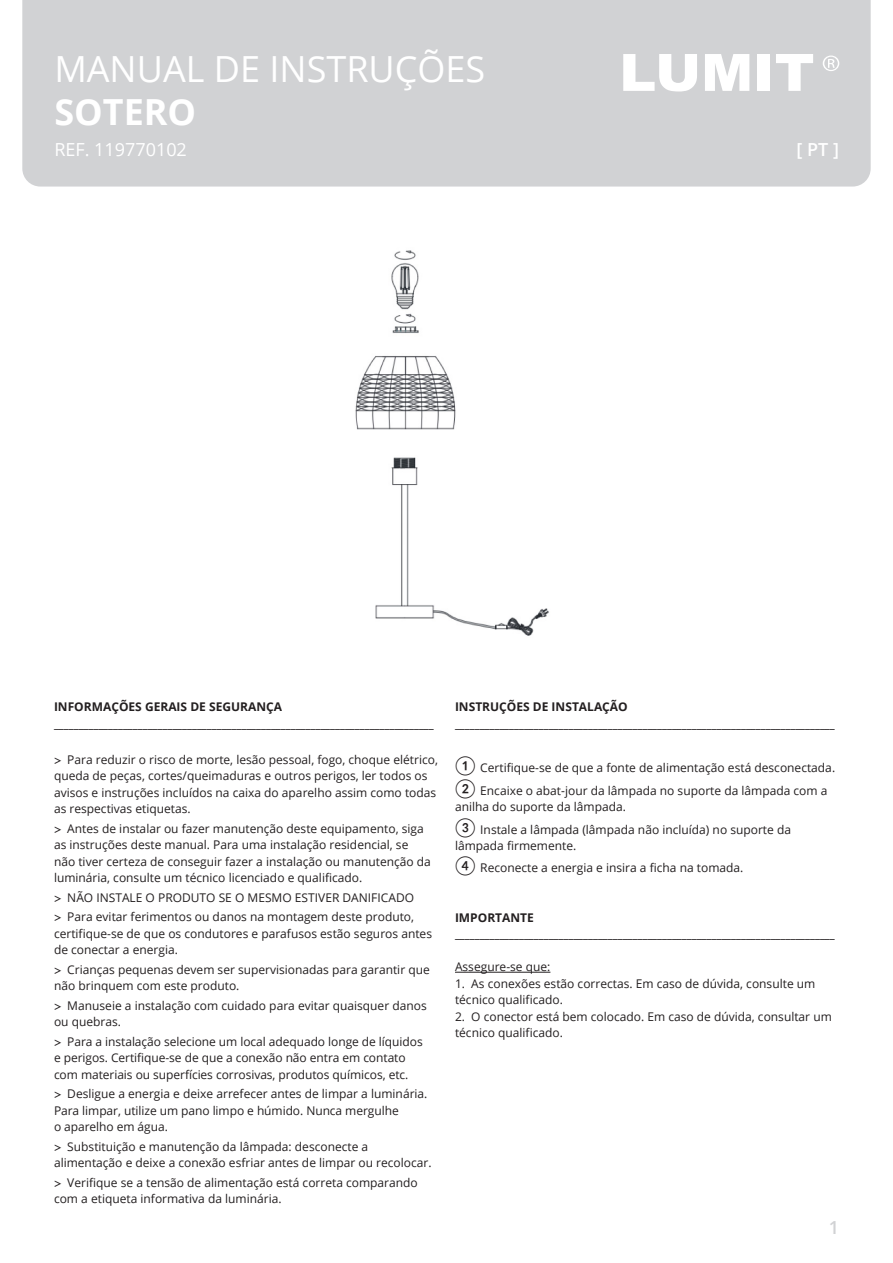
<style>
.page{position:relative;width:893px;height:1263px;background:#fff}
.page>*{position:absolute;margin:0;border:0;box-sizing:border-box;transform-origin:0 0}
.t1{font:36px "Open Sans";color:#fff}
.t2{font:700 36px "Open Sans";color:#fff}
.t3{font:18px "Open Sans";color:#fff}
.t4{font:600 18px "Open Sans";color:#fff}
.t5{font:600 18px "Open Sans";color:#d1d2d4}
.t6{font:12px/16.5px "Open Sans";color:#231f20}
.t7{font:700 12px "Open Sans";color:#231f20}
.s1{font-family:"Lato";font-size:18.6px}
</style>
<div class="page">
<div style="left:22px;top:0;width:849px;height:187px;background:#d1d2d4"></div>
<svg style="left:776px;top:54px;width:37px;height:37px"></svg>
<svg style="left:623px;top:54px;width:74px;height:38px"></svg>
<svg style="left:705px;top:54px;width:44px;height:37px"></svg>
<svg style="left:823px;top:56px;width:16px;height:15px"></svg>
<div style="left:758px;top:54px;width:12px;height:37px;background:#fff"></div>
<hr style="left:455px;top:972px;width:95px;height:1px;background:#231f20">
<img style="left:355px;top:250px;width:194px;height:386px">
<p class="t1" style="left:54px;top:44px;width:432px">MANUAL DE INSTRUÇÕES</p>
<p class="t2" style="left:54px;top:86px;width:143px">SOTERO</p>
<p class="t3" style="left:54px;top:137px;width:134px">REF. 119770102</p>
<h2 class="t4" style="left:796px;top:137px;width:44px">[ PT ]</h2>
<p class="t7" style="left:54px;top:698px;width:230px">INFORMAÇÕES GERAIS DE SEGURANÇA</p>
<p class="t7" style="left:54px;top:715px;width:381px">_____________________________________________________________________________</p>
<p class="t6" style="left:54px;top:751px;width:385px;text-indent:13px">Para reduzir o risco de morte, lesão pessoal, fogo, choque elétrico, queda de peças, cortes/queimaduras e outros perigos, ler todos os avisos e instruções incluídos na caixa do aparelho assim como todas as respectivas etiquetas.</p>
<p class="t6" style="left:54px;top:820px;width:378px;text-indent:13px">Antes de instalar ou fazer manutenção deste equipamento, siga as instruções deste manual. Para uma instalação residencial, se não tiver certeza de conseguir fazer a instalação ou manutenção da luminária, consulte um técnico licenciado e qualificado.</p>
<p class="t6" style="left:67px;top:889px;width:348px">NÃO INSTALE O PRODUTO SE O MESMO ESTIVER DANIFICADO</p>
<p class="t6" style="left:54px;top:908px;width:380px;text-indent:13px">Para evitar ferimentos ou danos na montagem deste produto, certifique-se de que os condutores e parafusos estão seguros antes de conectar a energia.</p>
<p class="t6" style="left:54px;top:961px;width:377px;text-indent:13px">Crianças pequenas devem ser supervisionadas para garantir que não brinquem com este produto.</p>
<p class="t6" style="left:54px;top:997px;width:374px;text-indent:13px">Manuseie a instalação com cuidado para evitar quaisquer danos ou quebras.</p>
<p class="t6" style="left:67px;top:1033px;width:357px">Para a instalação selecione um local adequado longe de líquidos</p>
<p class="t6" style="left:54px;top:1049px;width:353px">e perigos. Certifique-se de que a conexão não entra em contato</p>
<p class="t6" style="left:54px;top:1066px;width:356px">com materiais ou superfícies corrosivas, produtos químicos, etc.</p>
<p class="t6" style="left:54px;top:1085px;width:375px;text-indent:13px">Desligue a energia e deixe arrefecer antes de limpar a luminária.<br>Para limpar, utilize um pano limpo e húmido. Nunca mergulhe</p>
<p class="t6" style="left:54px;top:1118px;width:115px">o aparelho em água.</p>
<p class="t6" style="left:54px;top:1138px;width:379px;text-indent:13px">Substituição e manutenção da lâmpada: desconecte a alimentação e deixe a conexão esfriar antes de limpar ou recolocar.</p>
<p class="t6" style="left:54px;top:1174px;width:365px;text-indent:13px">Verifique se a tensão de alimentação está correta comparando com a etiqueta informativa da luminária.</p>
<p class="t7" style="left:455px;top:698px;width:174px">INSTRUÇÕES DE INSTALAÇÃO</p>
<p class="t7" style="left:455px;top:715px;width:381px">_____________________________________________________________________________</p>
<p class="t6" style="left:455px;top:759px;width:382px"><span class="s1">①</span> Certifique-se de que a fonte de alimentação está desconectada.</p>
<p class="t6" style="left:455px;top:782px;width:374px"><span class="s1">②</span> Encaixe o abat-jour da lâmpada no suporte da lâmpada com a anilha do suporte da lâmpada.</p>
<p class="t6" style="left:455px;top:820px;width:338px"><span class="s1">③</span> Instale a lâmpada (lâmpada não incluída) no suporte da lâmpada firmemente.</p>
<p class="t6" style="left:455px;top:859px;width:290px"><span class="s1">④</span> Reconecte a energia e insira a ficha na tomada.</p>
<p class="t7" style="left:455px;top:909px;width:80px">IMPORTANTE</p>
<p class="t7" style="left:455px;top:925px;width:381px">_____________________________________________________________________________</p>
<p class="t6" style="left:455px;top:958px;width:97px">Assegure-se que:</p>
<p class="t6" style="left:455px;top:975px;width:362px">1. As conexões estão correctas. Em caso de dúvida, consulte um técnico qualificado.</p>
<p class="t6" style="left:455px;top:1008px;width:378px">2. O conector está bem colocado. Em caso de dúvida, consultar um técnico qualificado.</p>
<h2 class="t5" style="left:829px;top:1215px;width:12px">1</h2>
</div>
